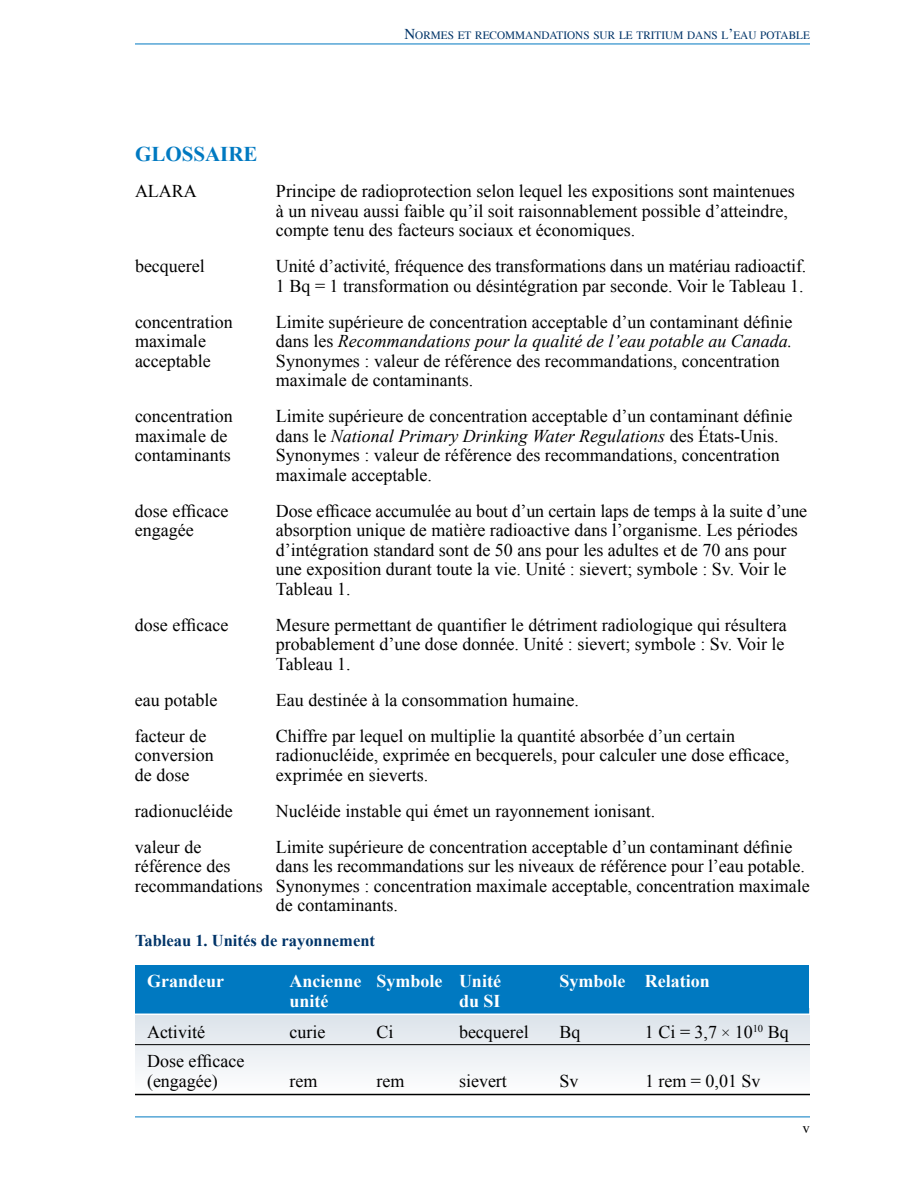
<style>
.page{position:relative;width:918px;height:1188px;background:#fff}
.page>*{position:absolute;margin:0;border:0;box-sizing:border-box;transform-origin:0 0}
.t1{font:700 21px "Times New Roman";color:#0079c1}
.t2{font:18px/19.5px "Times New Roman";color:#000}
.t3{font:italic 18px "Times New Roman";color:#000}
.t4{font:700 18px/20.2px "Times New Roman";color:#fff}
.t5{font:700 16.5px "Times New Roman";color:#003468}
.t6{font:15px "Times";color:#000}
.t7{font:11.25px "Times";color:#003468}
.s1{font-size:15px}
.s2{font-style:normal}
.s3{font-size:16.5px}
</style>
<div class="page">
<hr style="left:135px;top:1117px;width:675px;height:1px;background:#0079c1">
<hr style="left:135px;top:44px;width:675px;height:1px;background:#0079c1">
<svg style="left:136px;top:1015px;width:673px;height:79px"></svg>
<div style="left:136px;top:966px;width:673px;height:48px;background:#0079c1"></div>
<hr style="left:135px;top:1044px;width:675px;height:1px;background:#000">
<hr style="left:135px;top:1094px;width:675px;height:1px;background:#000">
<p class="t7" style="left:404px;top:25px;width:407px"><span class="s1">N</span>ORMES ET RECOMMANDATIONS SUR LE TRITIUM DANS L<span class="s1">’</span>EAU POTABLE</p>
<p class="t1" style="left:135px;top:140px;width:124px">GLOSSAIRE</p>
<p class="t2" style="left:135px;top:181px;width:63px">ALARA</p>
<p class="t2" style="left:276px;top:181px;width:520px">Principe de radioprotection selon lequel les expositions sont maintenues à un niveau aussi faible qu’il soit raisonnablement possible d’atteindre, compte tenu des facteurs sociaux et économiques.</p>
<p class="t2" style="left:135px;top:256px;width:71px">becquerel</p>
<p class="t2" style="left:276px;top:256px;width:532px">Unité d’activité, fréquence des transformations dans un matériau radioactif.<br>1 Bq = 1 transformation ou désintégration par seconde. Voir le Tableau 1.</p>
<p class="t2" style="left:135px;top:312px;width:99px">concentration</p>
<p class="t2" style="left:276px;top:312px;width:518px">Limite supérieure de concentration acceptable d’un contaminant définie</p>
<p class="t2" style="left:135px;top:331px;width:72px">maximale</p>
<p class="t3" style="left:276px;top:329px;width:518px"><span class="s2">dans les</span> Recommandations pour la qualité de l’eau potable au Canada.</p>
<p class="t2" style="left:135px;top:351px;width:77px">acceptable</p>
<p class="t2" style="left:276px;top:351px;width:505px">Synonymes : valeur de référence des recommandations, concentration maximale de contaminants.</p>
<p class="t2" style="left:135px;top:406px;width:99px">concentration</p>
<p class="t2" style="left:276px;top:406px;width:518px">Limite supérieure de concentration acceptable d’un contaminant définie</p>
<p class="t2" style="left:135px;top:426px;width:94px">maximale de</p>
<p class="t3" style="left:276px;top:423px;width:504px"><span class="s2">dans le</span> National Primary Drinking Water Regulations <span class="s2">des États-Unis.</span></p>
<p class="t2" style="left:135px;top:445px;width:97px">contaminants</p>
<p class="t2" style="left:276px;top:445px;width:505px">Synonymes : valeur de référence des recommandations, concentration maximale acceptable.</p>
<p class="t2" style="left:135px;top:501px;width:95px">dose efficace</p>
<p class="t2" style="left:276px;top:501px;width:533px">Dose efficace accumulée au bout d’un certain laps de temps à la suite d’une</p>
<p class="t2" style="left:135px;top:520px;width:60px">engagée</p>
<p class="t2" style="left:276px;top:520px;width:524px">absorption unique de matière radioactive dans l’organisme. Les périodes d’intégration standard sont de 50 ans pour les adultes et de 70 ans pour une exposition durant toute la vie. Unité : sievert; symbole : Sv. Voir le Tableau 1.</p>
<p class="t2" style="left:135px;top:615px;width:95px">dose efficace</p>
<p class="t2" style="left:276px;top:615px;width:512px">Mesure permettant de quantifier le détriment radiologique qui résultera probablement d’une dose donnée. Unité : sievert; symbole : Sv. Voir le<br>Tableau 1.</p>
<p class="t2" style="left:135px;top:690px;width:84px">eau potable</p>
<p class="t2" style="left:276px;top:690px;width:304px">Eau destinée à la consommation humaine.</p>
<p class="t2" style="left:135px;top:726px;width:73px">facteur de</p>
<p class="t2" style="left:276px;top:726px;width:461px">Chiffre par lequel on multiplie la quantité absorbée d’un certain</p>
<p class="t2" style="left:135px;top:745px;width:80px">conversion</p>
<p class="t2" style="left:276px;top:745px;width:515px">radionucléide, exprimée en becquerels, pour calculer une dose efficace,</p>
<p class="t2" style="left:135px;top:765px;width:56px">de dose</p>
<p class="t2" style="left:276px;top:765px;width:154px">exprimée en sieverts.</p>
<p class="t2" style="left:135px;top:801px;width:99px">radionucléide</p>
<p class="t2" style="left:276px;top:801px;width:381px">Nucléide instable qui émet un rayonnement ionisant.</p>
<p class="t2" style="left:135px;top:837px;width:68px">valeur de</p>
<p class="t2" style="left:276px;top:837px;width:518px">Limite supérieure de concentration acceptable d’un contaminant définie</p>
<p class="t2" style="left:135px;top:856px;width:97px">référence des</p>
<p class="t2" style="left:276px;top:856px;width:530px">dans les recommandations sur les niveaux de référence pour l’eau potable.</p>
<p class="t2" style="left:135px;top:876px;width:677px">recommandations Synonymes : concentration maximale acceptable, concentration maximale</p>
<p class="t2" style="left:276px;top:895px;width:123px">de contaminants.</p>
<p class="t5" style="left:135px;top:929px;width:242px">Tableau 1. Unités de rayonnement</p>
<p class="t4" style="left:147px;top:970px;width:79px">Grandeur</p>
<p class="t4" style="left:289px;top:970px;width:74px">Ancienne unité</p>
<p class="t4" style="left:377px;top:970px;width:68px">Symbole</p>
<p class="t4" style="left:459px;top:970px;width:43px">Unité du SI</p>
<p class="t4" style="left:559px;top:970px;width:68px">Symbole</p>
<p class="t4" style="left:645px;top:970px;width:66px">Relation</p>
<p class="t2" style="left:147px;top:1021px;width:59px">Activité</p>
<p class="t2" style="left:290px;top:1021px;width:37px">curie</p>
<p class="t2" style="left:377px;top:1021px;width:19px">Ci</p>
<p class="t2" style="left:459px;top:1021px;width:71px">becquerel</p>
<p class="t2" style="left:559px;top:1021px;width:23px">Bq</p>
<p class="t2" style="left:645px;top:1021px;width:145px">1 Ci = 3,7 <span class="s3">×</span> 10<sup>10</sup> Bq</p>
<p class="t2" style="left:147px;top:1051px;width:99px">Dose efficace</p>
<p class="t2" style="left:147px;top:1071px;width:72px">(engagée)</p>
<p class="t2" style="left:290px;top:1071px;width:29px">rem</p>
<p class="t2" style="left:377px;top:1071px;width:29px">rem</p>
<p class="t2" style="left:459px;top:1071px;width:49px">sievert</p>
<p class="t2" style="left:560px;top:1071px;width:21px">Sv</p>
<p class="t2" style="left:645px;top:1071px;width:117px">1 rem = 0,01 Sv</p>
<p class="t6" style="left:802px;top:1114px;width:9px">v</p>
</div>
